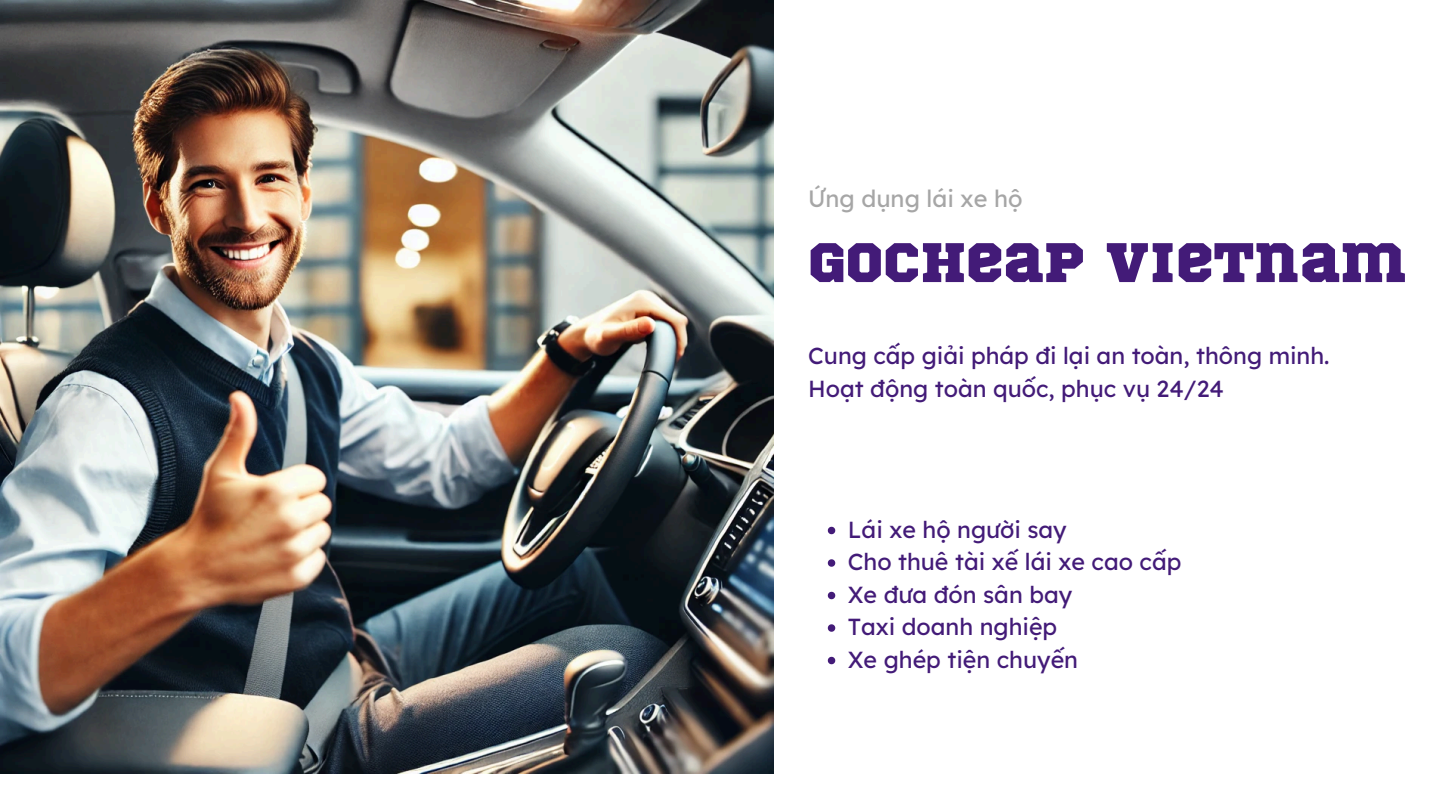
<style>
.page{position:relative;width:1440px;height:810px;background:#fff}
.page>*{position:absolute;margin:0;border:0;box-sizing:border-box;transform-origin:0 0}
.t1{font:55.6px "Sports World";color:#431b78}
.t2{font:23.6px "Lexend Deca";color:#a6a6a6}
.t3{font:23.3px/32.5px "Lexend Deca";color:#431b78}
</style>
<div class="page">
<img style="left:0;top:0;width:774px;height:774px">
<svg style="left:828px;top:527px;width:7px;height:7px"></svg>
<svg style="left:828px;top:559px;width:7px;height:8px"></svg>
<svg style="left:828px;top:592px;width:7px;height:7px"></svg>
<svg style="left:828px;top:624px;width:7px;height:8px"></svg>
<svg style="left:828px;top:657px;width:7px;height:7px"></svg>
<p class="t2" style="left:808px;top:184px;width:216px">Ứng dụng lái xe hộ</p>
<p class="t1" style="left:808px;top:238px;width:601px">GOCHEAP VIETNAM</p>
<h1 class="t3" style="left:808px;top:339px;width:523px">Cung cấp giải pháp đi lại an toàn, thông minh.<br>Hoạt động toàn quốc, phục vụ 24/24</h1>
<p class="t3" style="left:848px;top:513px;width:221px">Lái xe hộ người say</p>
<p class="t3" style="left:848px;top:545px;width:335px">Cho thuê tài xế lái xe cao cấp</p>
<p class="t3" style="left:848px;top:578px;width:226px">Xe đưa đón sân bay</p>
<p class="t3" style="left:848px;top:610px;width:211px">Taxi doanh nghiệp</p>
<p class="t3" style="left:848px;top:643px;width:232px">Xe ghép tiện chuyến</p>
</div>
